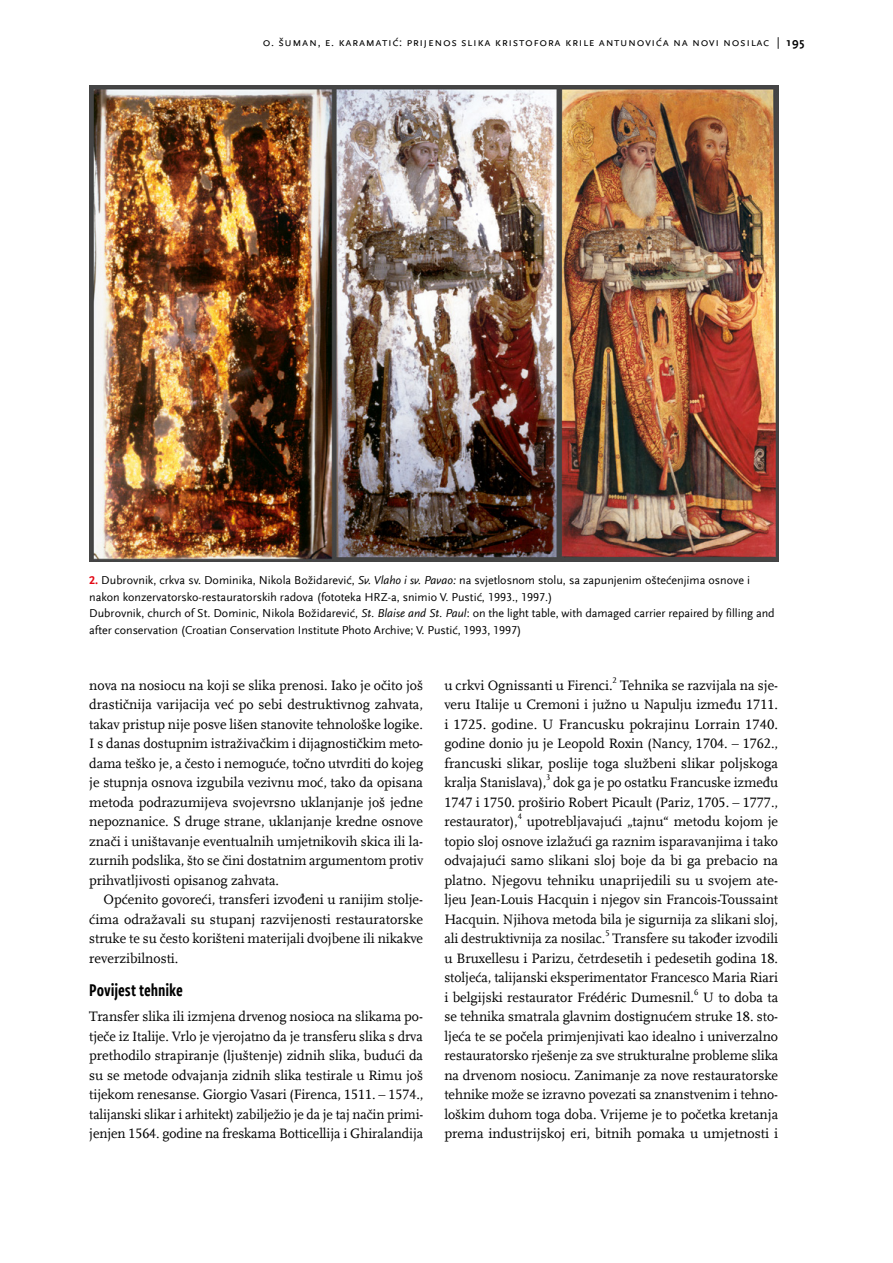
<style>
.page{position:relative;width:893px;height:1263px;background:#fff}
.page>*{position:absolute;margin:0;border:0;box-sizing:border-box;transform-origin:0 0}
.t1{font:18.75px "Freight Sans Cmp Pro Semi";letter-spacing:-.005em;color:#000}
.t2{font:14.25px/19.5px "Scala Offc Pro";color:#000;text-align:justify}
.t3{font:12px/16.5px "Scala Sans Offc Pro";color:#000}
.t4{font:12px "Scala Sans Sc Offc Pro";letter-spacing:.05em;color:#000}
.t5{font:8.55px "Scala Offc Pro";color:#000}
.s1{font-weight:700}
.s2{font-weight:700;color:#e30613}
.s3{font-style:italic}
</style>
<div class="page">
<img style="left:89px;top:85px;width:689px;height:476px">
<p class="t4" style="left:263px;top:35px;width:543px">o. šuman, e. karamatić: prijenos slika kristofora krile antunovića na novi nosilac | <span class="s1">195</span></p>
<p class="t3" style="left:89px;top:572px;width:687px"><span class="s2">2.</span> Dubrovnik, crkva sv. Dominika, Nikola Božidarević, <span class="s3">Sv. Vlaho i sv. Pavao:</span> na svjetlosnom stolu, sa zapunjenim oštećenjima osnove i nakon konzervatorsko-restauratorskih radova (fototeka HRZ-a, snimio V. Pustić, 1993., 1997.)<br>Dubrovnik, church of St. Dominic, Nikola Božidarević, <span class="s3">St. Blaise and St. Paul</span>: on the light table, with damaged carrier repaired by filling and after conservation (Croatian Conservation Institute Photo Archive; V. Pustić, 1993, 1997)</p>
<p class="t2" style="left:89px;top:675px;width:335px">nova na nosiocu na koji se slika prenosi. Iako je očito još drastičnija varijacija već po sebi destruktivnog zahvata, takav pristup nije posve lišen stanovite tehnološke logike.<br>I s danas dostupnim istraživačkim i dijagnostičkim meto&shy;dama teško je, a često i nemoguće, točno utvrditi do kojeg je stupnja osnova izgubila vezivnu moć, tako da opisana metoda podrazumijeva svojevrsno uklanjanje još jedne nepoznanice. S druge strane, uklanjanje kredne osnove znači i uništavanje eventualnih umjetnikovih skica ili la&shy;zurnih podslika, što se čini dostatnim argumentom protiv prihvatljivosti opisanog zahvata.</p>
<p class="t2" style="left:89px;top:890px;width:335px;text-indent:14px">Općenito govoreći, transferi izvođeni u ranijim stolje&shy;ćima odražavali su stupanj razvijenosti restauratorske struke te su često korišteni materijali dvojbene ili nikakve reverzibilnosti.</p>
<h1 class="t1" style="left:89px;top:977px;width:95px">Povijest tehnike</h1>
<p class="t2" style="left:89px;top:1007px;width:336px">Transfer slika ili izmjena drvenog nosioca na slikama po&shy;tječe iz Italije. Vrlo je vjerojatno da je transferu slika s drva prethodilo strapiranje (ljuštenje) zidnih slika, budući da su se metode odvajanja zidnih slika testirale u Rimu još tijekom renesanse. Giorgio Vasari (Firenca, 1511. – 1574., talijanski slikar i arhitekt) zabilježio je da je taj način primi&shy;jenjen 1564. godine na freskama Botticellija i Ghiralandija</p>
<p class="t2" style="left:444px;top:675px;width:170px">u crkvi Ognissanti u Firenci.</p>
<p class="t5" style="left:613px;top:675px;width:6px">2</p>
<p class="t2" style="left:444px;top:675px;width:335px;text-indent:176px">Tehnika se razvijala na sje&shy;veru Italije u Cremoni i južno u Napulju između 1711. i 1725. godine. U Francusku pokrajinu Lorrain 1740. godine donio ju je Leopold Roxin (Nancy, 1704. – 1762., francuski slikar, poslije toga službeni slikar poljskoga kralja Stanislava),</p>
<p class="t5" style="left:546px;top:772px;width:6px">3</p>
<p class="t2" style="left:444px;top:773px;width:335px;text-indent:109px">dok ga je po ostatku Francuske između 1747 i 1750. proširio Robert Picault (Pariz, 1705. – 1777., restaurator),</p>
<p class="t5" style="left:518px;top:811px;width:6px">4</p>
<p class="t2" style="left:444px;top:812px;width:335px;text-indent:82px">upotrebljavajući „tajnu“ metodu kojom je topio sloj osnove izlažući ga raznim isparavanjima i tako odvajajući samo slikani sloj boje da bi ga prebacio na platno. Njegovu tehniku unaprijedili su u svojem ate&shy;ljeu Jean-Louis Hacquin i njegov sin Francois-Toussaint Hacquin. Njihova metoda bila je sigurnija za slikani sloj, ali destruktivnija za nosilac.</p>
<p class="t5" style="left:605px;top:928px;width:6px">5</p>
<p class="t2" style="left:444px;top:929px;width:335px;text-indent:168px">Transfere su također izvodili u Bruxellesu i Parizu, četrdesetih i pedesetih godina 18. stoljeća, talijanski eksperimentator Francesco Maria Riari i belgijski restaurator Frédéric Dumesnil.</p>
<p class="t5" style="left:694px;top:987px;width:6px">6</p>
<p class="t2" style="left:444px;top:987px;width:335px;text-indent:258px">U to doba ta se tehnika smatrala glavnim dostignućem struke 18. sto&shy;ljeća te se počela primjenjivati kao idealno i univerzalno restauratorsko rješenje za sve strukturalne probleme slika na drvenom nosiocu. Zanimanje za nove restauratorske tehnike može se izravno povezati sa znanstvenim i tehno&shy;loškim duhom toga doba. Vrijeme je to početka kretanja prema industrijskoj eri, bitnih pomaka u umjetnosti i</p>
</div>
